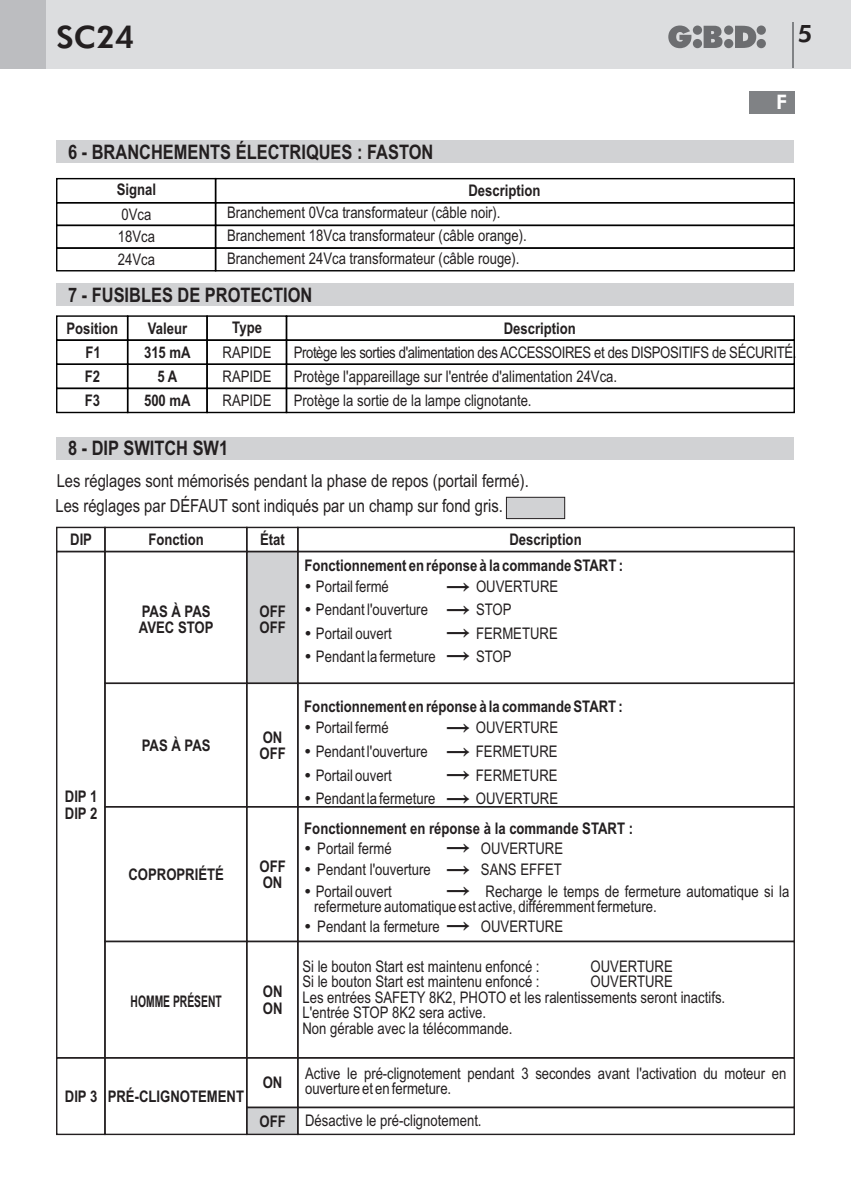
<style>
.page{position:relative;width:851px;height:1191px;background:#fff}
.page>*{position:absolute;margin:0;border:0;box-sizing:border-box;transform-origin:0 0}
.t1{font:800 31px "Futura BT";color:#231f20}
.t2{font:800 24px "Futura BT";color:#231f20}
.t3{font:700 20px "Arial Narrow";color:#231f20}
.t4{font:800 20px "Futura BT";color:#fff}
.t5{font:18px "Arial Narrow";color:#231f20}
.t6{font:17.8px "Arial Narrow";color:#231f20}
.t7{font:16px/15.4px "Arial Narrow";color:#231f20}
.t8{font:700 16px/16.4px "Arial Narrow";color:#231f20}
.t9{font:700 16px "Arial Narrow";color:#231f20;scale:.79 1}
.t10{font:16px "Wingdings";color:#231f20}
.s1{font-family:"Microsoft Ya Hei";font-size:24px}
</style>
<div class="page">
<div style="left:0;top:0;width:850px;height:68px;background:#dcdddf"></div>
<div style="left:0;top:0;width:45px;height:68px;background:#bcbdc0"></div>
<svg style="left:668px;top:26px;width:97px;height:22px"></svg>
<hr style="left:792px;top:23px;width:2px;height:45px;background:#808285">
<div style="left:246px;top:940px;width:52px;height:118px;border:1px solid #231f20"></div>
<div style="left:297px;top:1057px;width:497px;height:51px;border:1px solid #231f20"></div>
<svg style="left:247px;top:1108px;width:50px;height:27px"></svg>
<div style="left:247px;top:552px;width:50px;height:130px;background:#d1d2d4"></div>
<div style="left:748px;top:91px;width:46px;height:22px;background:#808285"></div>
<div style="left:57px;top:437px;width:737px;height:22px;background:#d1d2d4"></div>
<div style="left:56px;top:527px;width:50px;height:25px;border:1px solid #231f20"></div>
<div style="left:56px;top:551px;width:50px;height:507px;border:1px solid #231f20"></div>
<div style="left:246px;top:527px;width:52px;height:25px;border:1px solid #231f20"></div>
<div style="left:104px;top:527px;width:143px;height:25px;border:1px solid #231f20"></div>
<div style="left:104px;top:551px;width:143px;height:133px;border:1px solid #231f20"></div>
<div style="left:297px;top:527px;width:497px;height:25px;border:1px solid #231f20"></div>
<div style="left:297px;top:551px;width:497px;height:133px;border:1px solid #231f20"></div>
<div style="left:246px;top:806px;width:52px;height:136px;border:1px solid #231f20"></div>
<div style="left:104px;top:806px;width:143px;height:136px;border:1px solid #231f20"></div>
<div style="left:297px;top:806px;width:497px;height:136px;border:1px solid #231f20"></div>
<div style="left:246px;top:682px;width:52px;height:125px;border:1px solid #231f20"></div>
<div style="left:104px;top:682px;width:143px;height:125px;border:1px solid #231f20"></div>
<div style="left:297px;top:682px;width:497px;height:125px;border:1px solid #231f20"></div>
<div style="left:56px;top:1057px;width:50px;height:78px;border:1px solid #231f20"></div>
<div style="left:246px;top:1057px;width:52px;height:51px;border:1px solid #231f20"></div>
<div style="left:104px;top:940px;width:143px;height:118px;border:1px solid #231f20"></div>
<div style="left:104px;top:1057px;width:143px;height:78px;border:1px solid #231f20"></div>
<div style="left:297px;top:1106px;width:497px;height:29px;border:1px solid #231f20"></div>
<svg style="left:506px;top:497px;width:59px;height:22px"></svg>
<div style="left:57px;top:141px;width:737px;height:22px;background:#d1d2d4"></div>
<div style="left:57px;top:283px;width:737px;height:23px;background:#d1d2d4"></div>
<div style="left:56px;top:178px;width:160px;height:25px;border:1px solid #000"></div>
<div style="left:215px;top:178px;width:579px;height:25px;border:1px solid #000"></div>
<div style="left:215px;top:202px;width:579px;height:24px;border:1px solid #000"></div>
<div style="left:215px;top:225px;width:579px;height:24px;border:1px solid #000"></div>
<div style="left:215px;top:247px;width:579px;height:24px;border:1px solid #000"></div>
<div style="left:56px;top:202px;width:160px;height:24px;border:1px solid #000"></div>
<div style="left:56px;top:225px;width:160px;height:24px;border:1px solid #000"></div>
<div style="left:56px;top:247px;width:160px;height:24px;border:1px solid #000"></div>
<div style="left:56px;top:363px;width:72px;height:26px;border:1px solid #000"></div>
<div style="left:56px;top:388px;width:72px;height:25px;border:1px solid #000"></div>
<div style="left:56px;top:339px;width:72px;height:26px;border:1px solid #000"></div>
<div style="left:56px;top:315px;width:72px;height:26px;border:1px solid #000"></div>
<div style="left:127px;top:315px;width:81px;height:26px;border:1px solid #000"></div>
<div style="left:127px;top:339px;width:81px;height:26px;border:1px solid #000"></div>
<div style="left:127px;top:363px;width:81px;height:26px;border:1px solid #000"></div>
<div style="left:127px;top:388px;width:81px;height:25px;border:1px solid #000"></div>
<div style="left:206px;top:315px;width:81px;height:26px;border:1px solid #000"></div>
<div style="left:206px;top:339px;width:81px;height:26px;border:1px solid #000"></div>
<div style="left:206px;top:363px;width:81px;height:26px;border:1px solid #000"></div>
<div style="left:206px;top:388px;width:81px;height:25px;border:1px solid #000"></div>
<div style="left:286px;top:315px;width:508px;height:26px;border:1px solid #000"></div>
<div style="left:286px;top:339px;width:508px;height:26px;border:1px solid #000"></div>
<div style="left:286px;top:363px;width:508px;height:26px;border:1px solid #000"></div>
<div style="left:286px;top:388px;width:508px;height:25px;border:1px solid #000"></div>
<h1 class="t1" style="left:56px;top:24px;width:79px">SC24</h1>
<p class="t3" style="left:68px;top:144px;width:367px">6 - BRANCHEMENTS ÉLECTRIQUES : FASTON</p>
<p class="t8" style="left:117px;top:182px;width:41px">Signal</p>
<p class="t7" style="left:118px;top:204px;width:39px;line-height:22.6px">0Vca<br>18Vca<br>24Vca</p>
<p class="t8" style="left:468px;top:184px;width:74px">Description</p>
<p class="t7" style="left:227px;top:203px;width:301px;line-height:22.6px">Branchement 0Vca transformateur (câble noir).<br>Branchement 18Vca transformateur (câble orange).<br>Branchement 24Vca transformateur (câble rouge).</p>
<p class="t3" style="left:68px;top:287px;width:246px">7 - FUSIBLES DE PROTECTION</p>
<p class="t8" style="left:66px;top:321px;width:53px">Position</p>
<p class="t8" style="left:148px;top:321px;width:41px">Valeur</p>
<p class="t8" style="left:232px;top:321px;width:31px">Type</p>
<p class="t8" style="left:503px;top:321px;width:74px">Description</p>
<h2 class="t2" style="left:797px;top:23px;width:16px">5</h2>
<p class="t4" style="left:776px;top:94px;width:12px">F</p>
<p class="t8" style="left:85px;top:342px;width:18px;line-height:24px;text-align:justify">F1<br>F2<br>F3</p>
<p class="t8" style="left:144px;top:345px;width:48px">315 mA</p>
<p class="t7" style="left:222px;top:346px;width:50px">RAPIDE</p>
<p class="t7" style="left:293px;top:342px;width:504px;line-height:24px">Protège les sorties d'alimentation des ACCESSOIRES et des DISPOSITIFS de SÉCURITÉ.<br>Protège l'appareillage sur l'entrée d'alimentation 24Vca.<br>Protège la sortie de la lampe clignotante.</p>
<p class="t8" style="left:144px;top:366px;width:48px;line-height:24px;text-align:center">5 A<br>500 mA</p>
<p class="t7" style="left:222px;top:366px;width:50px;line-height:24px">RAPIDE<br>RAPIDE</p>
<p class="t3" style="left:68px;top:440px;width:162px">8 - DIP SWITCH SW1</p>
<p class="t6" style="left:57px;top:474px;width:473px">Les réglages sont mémorisés pendant la phase de repos (portail fermé).</p>
<p class="t5" style="left:56px;top:499px;width:448px">Les réglages par DÉFAUT sont indiqués par un champ sur fond gris.</p>
<p class="t8" style="left:70px;top:533px;width:23px">DIP</p>
<p class="t8" style="left:148px;top:533px;width:57px">Fonction</p>
<p class="t8" style="left:260px;top:533px;width:26px">État</p>
<p class="t8" style="left:509px;top:532px;width:74px">Description</p>
<p class="t8" style="left:139px;top:604px;width:76px">PAS À PAS<br>AVEC STOP</p>
<p class="t8" style="left:259px;top:604px;width:28px">OFF<br>OFF</p>
<p class="t8" style="left:65px;top:790px;width:34px">DIP 1<br>DIP 2</p>
<p class="t8" style="left:142px;top:738px;width:70px">PAS À PAS</p>
<p class="t8" style="left:128px;top:867px;width:97px">COPROPRIÉTÉ</p>
<p class="t8" style="left:259px;top:730px;width:28px">ON<br>OFF</p>
<p class="t8" style="left:259px;top:859px;width:28px">OFF<br>ON</p>
<p class="t9" style="left:131px;top:995px;width:117px">HOMME PRÉSENT</p>
<p class="t8" style="left:263px;top:984px;width:21px">ON<br>ON</p>
<p class="t8" style="left:65px;top:1089px;width:34px">DIP 3</p>
<p class="t8" style="left:108px;top:1089px;width:138px">PRÉ-CLIGNOTEMENT</p>
<p class="t8" style="left:263px;top:1076px;width:21px">ON</p>
<p class="t8" style="left:259px;top:1114px;width:28px">OFF</p>
<p class="t8" style="left:304px;top:559px;width:320px">Fonctionnementen réponse à la commande START :</p>
<p class="t7" style="left:316px;top:580px;width:74px">Portail fermé</p>
<p class="t7" style="left:446px;top:580px;width:114px"><span class="s1">→</span> OUVERTURE</p>
<p class="t10" style="left:304px;top:626px;width:49px">•</p>
<p class="t7" style="left:316px;top:603px;width:197px">Pendant l'ouverture <span class="s1">→</span> STOP</p>
<p class="t7" style="left:316px;top:626px;width:77px">Portail ouvert</p>
<p class="t7" style="left:316px;top:623px;width:243px;line-height:23.2px;text-indent:130px"><span class="s1">→</span> FERMETURE<br>Pendant la fermeture <span class="s1">→</span> STOP</p>
<p class="t10" style="left:304px;top:649px;width:49px">•</p>
<p class="t8" style="left:304px;top:699px;width:320px">Fonctionnement en réponse à la commande START :</p>
<p class="t10" style="left:304px;top:744px;width:49px">•</p>
<p class="t7" style="left:316px;top:721px;width:74px">Portail fermé</p>
<p class="t7" style="left:446px;top:721px;width:114px"><span class="s1">→</span> OUVERTURE</p>
<p class="t10" style="left:304px;top:721px;width:49px">•</p>
<p class="t7" style="left:316px;top:745px;width:243px">Pendant l'ouverture <span class="s1">→</span> FERMETURE</p>
<p class="t7" style="left:316px;top:764px;width:244px;line-height:23.8px;text-align:right"><span class="s1">→</span> FERMETURE<br>Pendant la fermeture <span class="s1">→</span> OUVERTURE</p>
<p class="t8" style="left:304px;top:821px;width:330px">Fonctionnement en réponse à la commande START :</p>
<p class="t7" style="left:317px;top:841px;width:76px">Portail fermé</p>
<p class="t7" style="left:316px;top:769px;width:77px">Portail ouvert</p>
<p class="t10" style="left:304px;top:768px;width:49px">•</p>
<p class="t10" style="left:304px;top:792px;width:49px">•</p>
<p class="t7" style="left:316px;top:838px;width:249px;line-height:21.6px;text-align:justify;text-indent:130px"><span class="s1">→</span> OUVERTURE Pendant l'ouverture <span class="s1">→</span> SANS EFFET Portail ouvert</p>
<p class="t7" style="left:314px;top:884px;width:476px;text-indent:132px"><span class="s1">→</span> Recharge le temps de fermeture automatique si la refermeture automatique est active, différemment fermeture.</p>
<p class="t7" style="left:317px;top:919px;width:247px">Pendant la fermeture <span class="s1">→</span> OUVERTURE</p>
<p class="t7" style="left:302px;top:960px;width:239px">Si le bouton Start est maintenu enfoncé :</p>
<p class="t7" style="left:590px;top:960px;width:84px">OUVERTURE</p>
<p class="t7" style="left:302px;top:975px;width:239px">Si le bouton Start est maintenu enfoncé :</p>
<p class="t7" style="left:302px;top:975px;width:424px;text-indent:288px">OUVERTURE<br>Les entrées SAFETY 8K2, PHOTO et les ralentissements seront inactifs.<br>L'entrée STOP 8K2 sera active.<br>Non gérable avec la télécommande.</p>
<p class="t7" style="left:305px;top:1067px;width:483px">Active le pré-clignotement pendant 3 secondes avant l'activation du moteur en ouverture et en fermeture.</p>
<p class="t7" style="left:305px;top:1114px;width:178px">Désactive le pré-clignotement.</p>
</div>
